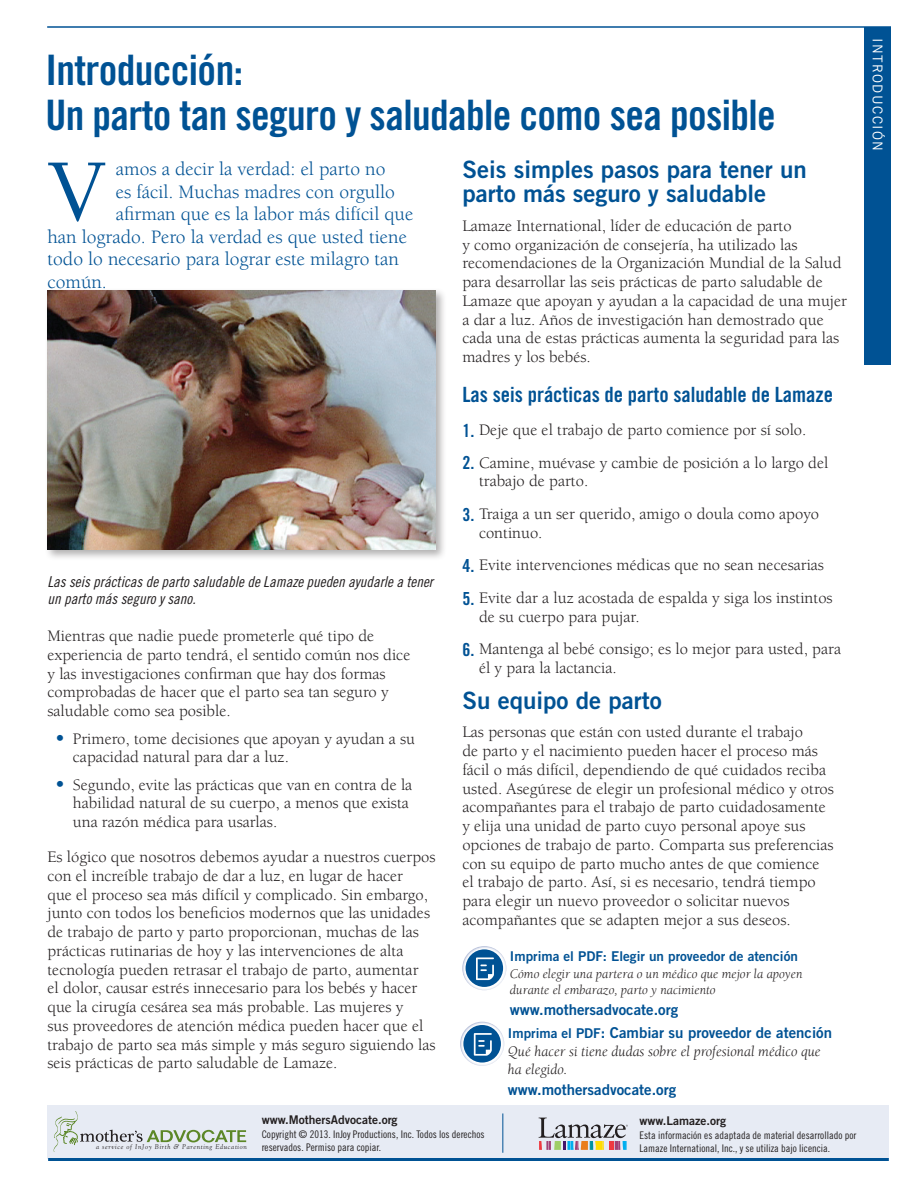
<style>
.page{position:relative;width:918px;height:1188px;background:#fff}
.page>*{position:absolute;margin:0;border:0;box-sizing:border-box;transform-origin:0 0}
._1st_Paragraph_Body{font:500 90.3px "Berkeley";color:#005294}
.t1{font:42px/45px "Trade Gothic Bold Cond Twenty";letter-spacing:-.015em;color:#005294}
.Subhead{font:24px/24px "Trade Gothic Bold Two";color:#005294}
.Bulleted_List{font:24px "Trade Gothic Bold Two";color:#005294}
.Bullet_List_Head{font:21px "Trade Gothic Bold Cond Twenty";color:#005294}
._1st_Paragraph_Body-2{font:19.5px "Berkeley";color:#005294}
.sub_first_paragraph{font:16.5px/18.8px "Berkeley";color:#231f20}
.Body{font:16.5px/18.8px "Berkeley";color:#231f20}
.Bulleted_List-2{font:16.5px/18.8px "Berkeley";color:#231f20}
.Photo_Caption{font:15px/16.5px "Trade Gothic Cond Eighteen Obl";color:#231f20}
.printicon_descriptio{font:italic 15px/18px "Berkeley";color:#231f20}
.print_url{font:15px "Trade Gothic Bold Two";color:#005294}
.Body-2{font:15px "Trade Gothic Bold Two";color:#005294}
.printicon_descriptio-2{font:italic 13.5px/16.2px "Berkeley";color:#231f20}
.printicon_descriptio-3{font:13.5px "Trade Gothic Bold Two";color:#005294}
.t2{font:13.5px "Trade Gothic";letter-spacing:.1em;color:#fff}
.t3{font:12px "Trade Gothic Bold Two";color:#231f20}
.t4{font:10.5px/13.5px "Trade Gothic Cond Eighteen";color:#231f20}
.t5{font:italic 6.75px "Goudy";letter-spacing:.1em;color:#231f20}
.s1{font-family:"Trade Gothic Bold Cond Twenty";font-size:18px;color:#005294}
.s2{font-size:22.5px;color:#005294}
.s3{font-size:13.5px}
</style>
<div class="page">
<div style="left:48px;top:1106px;width:841px;height:54px;background:#e7ebf4"></div>
<svg style="left:539px;top:1118px;width:89px;height:32px"></svg>
<hr style="left:48px;top:1158px;width:841px;height:3px;background:#005294">
<svg style="left:54px;top:1111px;width:192px;height:41px"></svg>
<hr style="left:502px;top:1113px;width:1px;height:40px;background:#005294">
<hr style="left:47px;top:27px;width:844px;height:1px;background:#005294">
<div style="left:864px;top:27px;width:27px;height:337px;background:#005294"></div>
<div style="left:45px;top:288px;width:402px;height:273px;background:#231f20;opacity:.35"></div>
<img style="left:47px;top:291px;width:389px;height:258px">
<svg style="left:462px;top:946px;width:44px;height:44px"></svg>
<div style="left:466px;top:949px;width:37px;height:38px;background:#005294;border-radius:50%"></div>
<svg style="left:476px;top:957px;width:18px;height:23px"></svg>
<svg style="left:460px;top:1022px;width:44px;height:44px"></svg>
<div style="left:463px;top:1025px;width:38px;height:38px;background:#005294;border-radius:50%"></div>
<svg style="left:474px;top:1033px;width:18px;height:23px"></svg>
<p class="t1" style="left:45px;top:47px;width:732px">Introducción:<br>Un parto tan seguro y saludable como sea posible</p>
<p class="_1st_Paragraph_Body" style="left:47px;top:144px;width:60px">V</p>
<p class="_1st_Paragraph_Body-2" style="left:116px;top:159px;width:271px">amos a decir la verdad: el parto no</p>
<p class="Subhead" style="left:462px;top:157px;width:346px">Seis simples pasos para tener un parto más seguro y saludable</p>
<p class="sub_first_paragraph" style="left:462px;top:217px;width:386px">Lamaze International, líder de educación de parto<br>y como organización de consejería, ha utilizado las recomendaciones de la Organización Mundial de la Salud para desarrollar las seis prácticas de parto saludable de Lamaze que apoyan y ayudan a la capacidad de una mujer a dar a luz. Años de investigación han demostrado que cada una de estas prácticas aumenta la seguridad para las madres y los bebés.</p>
<p class="Bullet_List_Head" style="left:462px;top:382px;width:372px">Las seis prácticas de parto saludable de Lamaze</p>
<p class="Bulleted_List-2" style="left:462px;top:421px;width:346px"><span class="s1">1.</span> Deje que el trabajo de parto comience por sí solo.</p>
<p class="Bulleted_List-2" style="left:479px;top:453px;width:351px;text-indent:-17px"><span class="s1">2.</span> Camine, muévase y cambie de posición a lo largo del trabajo de parto.</p>
<p class="Bulleted_List-2" style="left:479px;top:505px;width:342px;text-indent:-17px"><span class="s1">3.</span> Traiga a un ser querido, amigo o doula como apoyo continuo.</p>
<p class="Bulleted_List-2" style="left:462px;top:556px;width:363px"><span class="s1">4.</span> Evite intervenciones médicas que no sean necesarias</p>
<p class="Bulleted_List-2" style="left:479px;top:589px;width:355px;text-indent:-17px"><span class="s1">5.</span> Evite dar a luz acostada de espalda y siga los instintos de su cuerpo para pujar.</p>
<p class="Bulleted_List-2" style="left:479px;top:640px;width:364px;text-indent:-17px"><span class="s1">6.</span> Mantenga al bebé consigo; es lo mejor para usted, para él y para la lactancia.</p>
<p class="Bulleted_List" style="left:462px;top:685px;width:201px">Su equipo de parto</p>
<p class="sub_first_paragraph" style="left:462px;top:723px;width:373px">Las personas que están con usted durante el trabajo<br>de parto y el nacimiento pueden hacer el proceso más fácil o más difícil, dependiendo de qué cuidados reciba usted. Asegúrese de elegir un profesional médico y otros acompañantes para el trabajo de parto cuidadosamente y elija una unidad de parto cuyo personal apoye sus opciones de trabajo de parto. Comparta sus preferencias con su equipo de parto mucho antes de que comience el trabajo de parto. Así, si es necesario, tendrá tiempo para elegir un nuevo proveedor o solicitar nuevos acompañantes que se adapten mejor a sus deseos.</p>
<p class="_1st_Paragraph_Body-2" style="left:116px;top:181px;width:281px">es fácil. Muchas madres con orgullo</p>
<p class="_1st_Paragraph_Body-2" style="left:116px;top:204px;width:299px">afirman que es la labor más difícil que</p>
<p class="_1st_Paragraph_Body-2" style="left:47px;top:226px;width:361px">han logrado. Pero la verdad es que usted tiene</p>
<p class="_1st_Paragraph_Body-2" style="left:47px;top:249px;width:353px">todo lo necesario para lograr este milagro tan</p>
<p class="_1st_Paragraph_Body-2" style="left:47px;top:271px;width:61px">común.</p>
<p class="Photo_Caption" style="left:47px;top:574px;width:387px">Las seis prácticas de parto saludable de Lamaze pueden ayudarle a tener un parto más seguro y sano.</p>
<p class="Body" style="left:47px;top:627px;width:364px">Mientras que nadie puede prometerle qué tipo de experiencia de parto tendrá, el sentido común nos dice y las investigaciones confirman que hay dos formas comprobadas de hacer que el parto sea tan seguro y saludable como sea posible.</p>
<p class="Bulleted_List-2" style="left:73px;top:729px;width:344px;text-indent:-19px"><span class="s2">•</span> Primero, tome decisiones que apoyan y ayudan a su capacidad natural para dar a luz.</p>
<p class="Bulleted_List-2" style="left:73px;top:776px;width:341px;text-indent:-19px"><span class="s2">•</span> Segundo, evite las prácticas que van en contra de la habilidad natural de su cuerpo, a menos que exista una razón médica para usarlas.</p>
<p class="Body" style="left:47px;top:848px;width:390px">Es lógico que nosotros debemos ayudar a nuestros cuerpos con el increíble trabajo de dar a luz, en lugar de hacer<br>que el proceso sea más difícil y complicado. Sin embargo, junto con todos los beneficios modernos que las unidades de trabajo de parto y parto proporcionan, muchas de las prácticas rutinarias de hoy y las intervenciones de alta tecnología pueden retrasar el trabajo de parto, aumentar<br>el dolor, causar estrés innecesario para los bebés y hacer que la cirugía cesárea sea más probable. Las mujeres y<br>sus proveedores de atención médica pueden hacer que el trabajo de parto sea más simple y más seguro siguiendo las seis prácticas de parto saludable de Lamaze.</p>
<p class="printicon_descriptio-3" style="left:510px;top:948px;width:289px">Imprima el PDF: Elegir un proveedor de atención</p>
<p class="printicon_descriptio-2" style="left:510px;top:966px;width:294px">Cómo elegir una partera o un médico que mejor la apoyen durante el embarazo, parto y nacimiento</p>
<p class="print_url" style="left:510px;top:1000px;width:170px">www.mothersadvocate.org</p>
<p class="Body-2" style="left:508px;top:1024px;width:326px"><span class="s3">Imprima el PDF</span>: Cambiar su proveedor de atención</p>
<p class="printicon_descriptio" style="left:508px;top:1043px;width:314px">Qué hacer si tiene dudas sobre el profesional médico que ha elegido.</p>
<p class="print_url" style="left:508px;top:1081px;width:170px">www.mothersadvocate.org</p>
<p class="t5" style="left:96px;top:1143px;width:152px">a service of InJoy Birth &amp; Parenting Education</p>
<p class="t3" style="left:262px;top:1113px;width:137px">www.MothersAdvocate.org</p>
<p class="t4" style="left:262px;top:1127px;width:224px">Copyright © 2013. InJoy Productions, Inc. Todos los derechos reservados. Permiso para copiar.</p>
<p class="t3" style="left:640px;top:1113px;width:88px">www.Lamaze.org</p>
<p class="t4" style="left:640px;top:1128px;width:218px">Esta información es adaptada de material desarrollado por<br>Lamaze International, Inc., y se utiliza bajo licencia.</p>
<p class="t2" style="left:886px;top:38px;width:115px;rotate:90deg">INTRODUCCIÓN</p>
</div>
